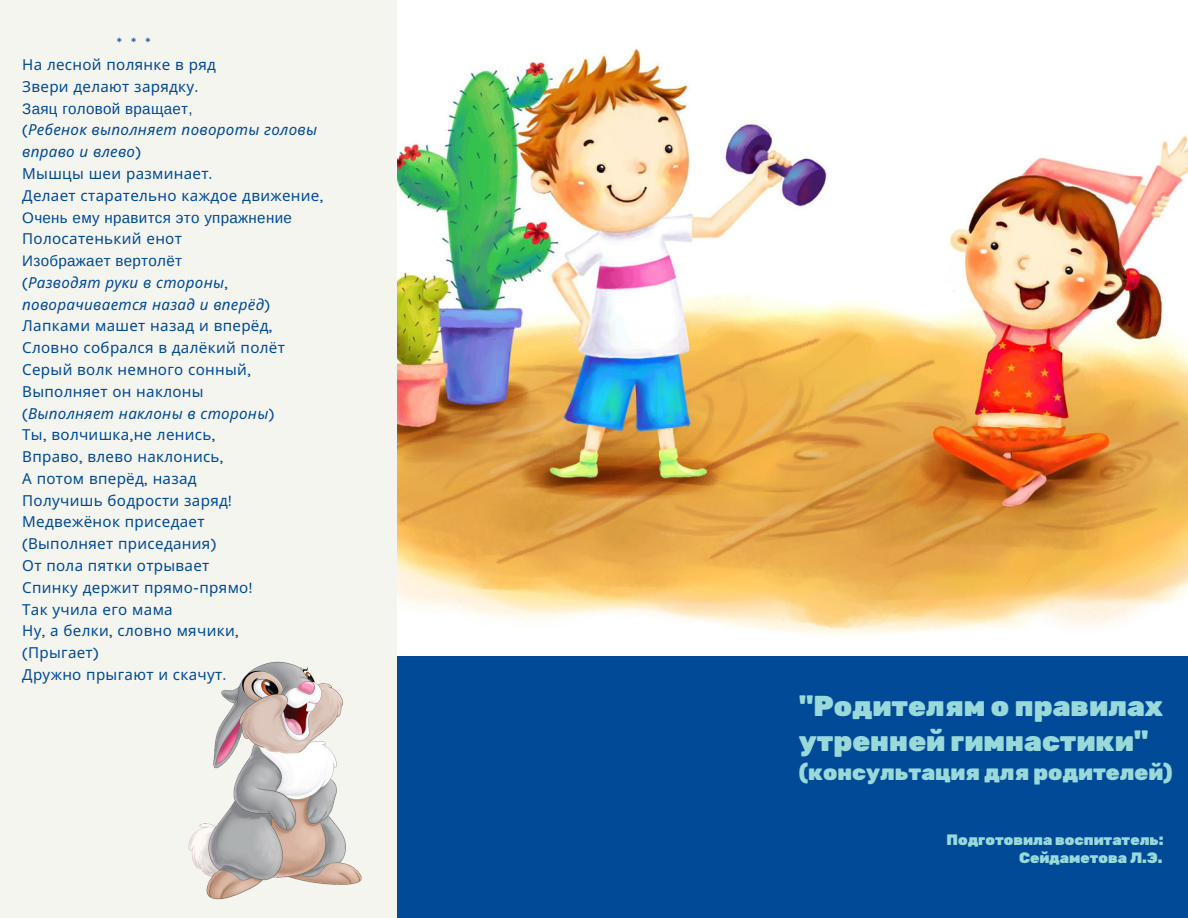
<style>
.page{position:relative;width:1188px;height:918px;background:#004a98}
.page>*{position:absolute;margin:0;border:0;box-sizing:border-box;transform-origin:0 0}
.t1{font:900 28.65px/34.8px "Rubik";color:#99d9d9}
.t2{font:900 22.35px "Rubik";color:#99d9d9}
.t3{font:15.15px/21.8px "Noto Sans";letter-spacing:.02em;color:#004a98}
.t4{font:15.15px "Arimo";letter-spacing:.02em;color:#004a98}
.t5{font:500 15.15px "Quicksand";color:#004a98}
.t6{font:900 15px/18px "Rubik";color:#99d9d9;text-align:right}
.s1{font-family:"Quicksand";font-weight:500}
.s2{font-style:italic}
</style>
<div class="page">
<img style="left:396px;top:0;width:792px;height:656px">
<div style="left:0;top:0;width:396px;height:918px;background:#f5f5ef"></div>
<img style="left:188px;top:661px;width:174px;height:239px">
<p class="t5" style="left:117px;top:33px;width:36px">***</p>
<p class="t3" style="left:22px;top:53px;width:195px">На лесной полянке в ряд<br>Звери делают зарядку<span class="s1">.</span></p>
<p class="t4" style="left:22px;top:100px;width:172px">Заяц головой вращает,</p>
<p class="t3" style="left:22px;top:119px;width:303px"><span class="s1">(</span><span class="s2">Ребенок выполняет повороты головы вправо и влево</span><span class="s1">)<br></span>Мышцы шеи разминает<span class="s1">.<br></span>Делает старательно каждое движение<span class="s1">,</span></p>
<p class="t4" style="left:22px;top:209px;width:271px">Очень ему нравится это упражнение</p>
<p class="t3" style="left:22px;top:228px;width:161px">Полосатенький енот</p>
<p class="t4" style="left:22px;top:252px;width:161px">Изображает вертолёт</p>
<p class="t3" style="left:22px;top:271px;width:264px"><span class="s1">(</span><span class="s2">Разводят руки в стороны</span><span class="s1">, </span><span class="s2">поворачивается назад и вперёд</span><span class="s1">)<br></span>Лапками машет назад и вперёд<span class="s1">,<br></span>Словно собрался в далёкий полёт<br>Серый волк немного сонный<span class="s1">,<br></span>Выполняет он наклоны <span class="s1">(</span><span class="s2">Выполняет наклоны в стороны</span><span class="s1">)<br></span>Ты<span class="s1">,</span> волчишка<span class="s1">,</span>не ленись<span class="s1">,<br></span>Вправо<span class="s1">,</span> влево наклонись<span class="s1">,<br></span>А потом вперёд<span class="s1">,</span> назад<br>Получишь бодрости заряд<span class="s1">!<br></span>Медвежёнок приседает <span class="s1">(</span>Выполняет приседания<span class="s1">)<br></span>От пола пятки отрывает<br>Спинку держит прямо<span class="s1">-</span>прямо<span class="s1">!<br></span>Так учила его мама<br>Ну<span class="s1">,</span> а белки<span class="s1">,</span> словно мячики<span class="s1">, (</span>Прыгает<span class="s1">)<br></span>Дружно прыгают и скачут<span class="s1">.</span></p>
<h1 class="t1" style="left:799px;top:689px;width:366px">"Родителям о правилах утренней гимнастики"</h1>
<h2 class="t2" style="left:799px;top:760px;width:376px">(консультация для родителей)</h2>
<p class="t6" style="left:947px;top:830px;width:219px">Подготовила воспитатель:<br>Сейдаметова Л.Э.</p>
</div>
